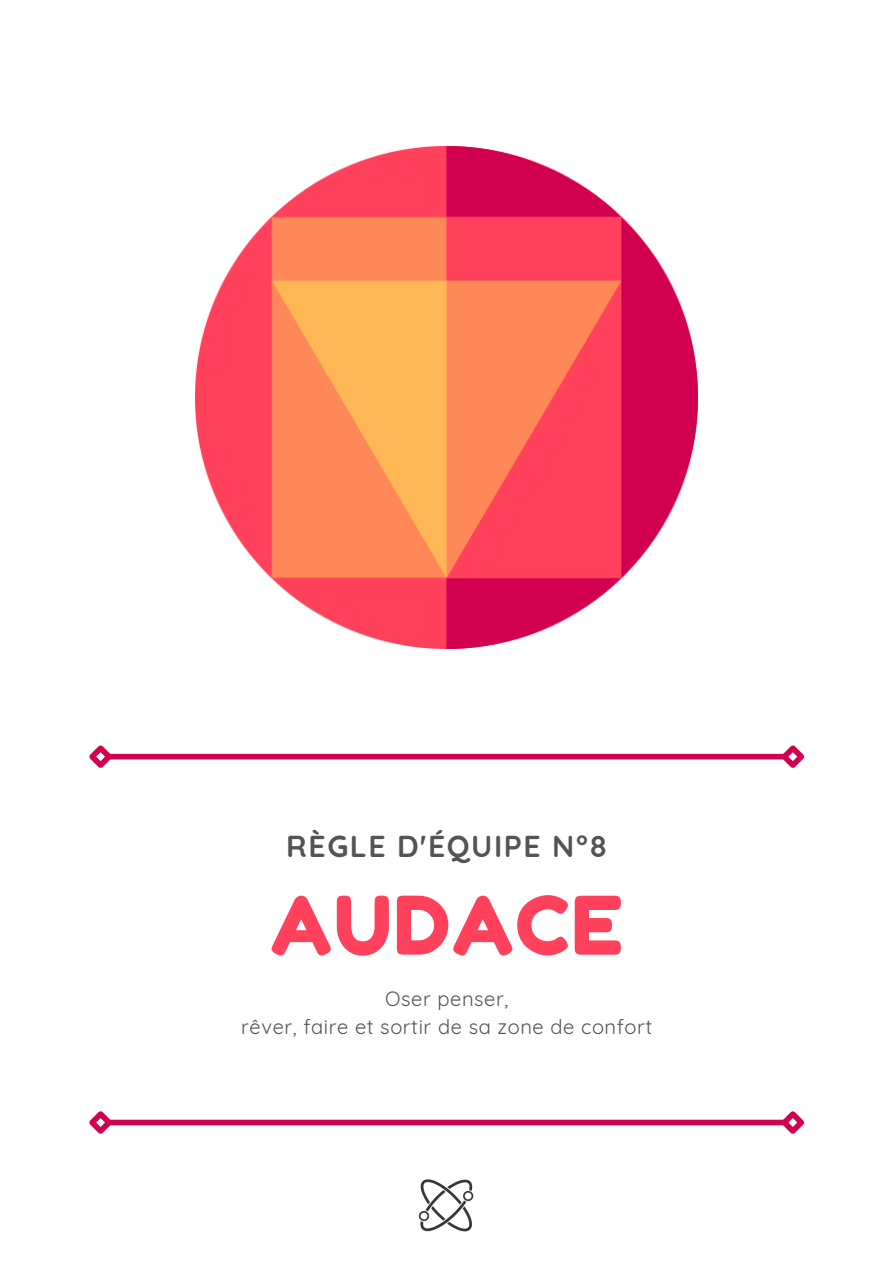
<style>
.page{position:relative;width:893px;height:1264px;background:#fff}
.page>*{position:absolute;margin:0;border:0;box-sizing:border-box;transform-origin:0 0}
.t1{font:80.55px "Fredoka One";letter-spacing:.02em;color:#ff415b}
.t2{font:700 30.15px "Quicksand";letter-spacing:.05em;color:#545454}
.t3{font:20.1px "Quicksand";letter-spacing:.03em;color:#545454}
</style>
<div class="page">
<div style="left:109px;top:753px;width:675px;height:6px;background:#d10150"></div>
<svg style="left:89px;top:745px;width:28px;height:23px"></svg>
<svg style="left:776px;top:745px;width:28px;height:23px"></svg>
<div style="left:109px;top:1119px;width:675px;height:6px;background:#d10150"></div>
<svg style="left:89px;top:1111px;width:28px;height:23px"></svg>
<svg style="left:776px;top:1111px;width:28px;height:23px"></svg>
<img style="left:196px;top:146px;width:501px;height:502px">
<img style="left:418px;top:1179px;width:56px;height:53px">
<p class="t2" style="left:286px;top:827px;width:322px">RÈGLE D'ÉQUIPE N°8</p>
<p class="t1" style="left:270px;top:876px;width:354px">AUDACE</p>
<p class="t3" style="left:385px;top:985px;width:125px">Oser penser,</p>
<p class="t3" style="left:241px;top:1014px;width:412px">rêver, faire et sortir de sa zone de confort</p>
</div>
